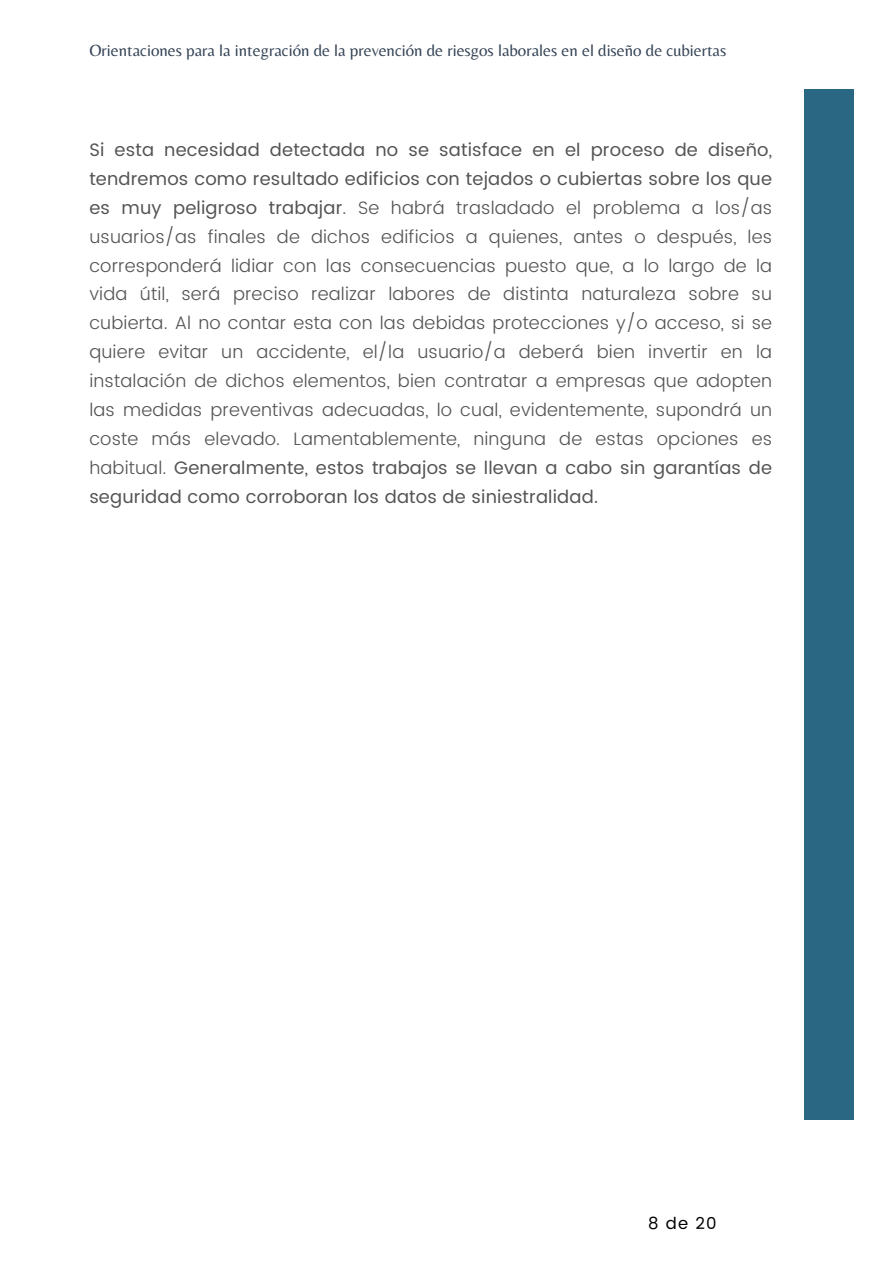
<style>
.page{position:relative;width:893px;height:1264px;background:#fff}
.page>*{position:absolute;margin:0;border:0;box-sizing:border-box;transform-origin:0 0}
.t1{font:300 18px/29px "Poppins";letter-spacing:.01em;color:#545454;text-align:justify}
.t2{font:16.8px "Belleza";color:#344355}
.t3{font:16.5px "Poppins";color:#000}
.s1{font-weight:400}
</style>
<div class="page">
<div style="left:804px;top:89px;width:49px;height:1031px;background:#2a6783"></div>
<p class="t2" style="left:89px;top:40px;width:638px">Orientaciones para la integración de la prevención de riesgos laborales en el diseño de cubiertas</p>
<p class="t1" style="left:89px;top:135px;width:684px"><span class="s1">Si esta necesidad detectada no se satisface en el proceso de diseño, tendremos como resultado edificios con tejados o cubiertas sobre los que es muy peligroso trabajar</span>. Se habrá trasladado el problema a los/as usuarios/as finales de dichos edificios a quienes, antes o después, les corresponderá lidiar con las consecuencias puesto que, a lo largo de la vida útil, será preciso realizar labores de distinta naturaleza sobre su cubierta. Al no contar esta con las debidas protecciones y/o acceso, si se quiere evitar un accidente, el/la usuario/a deberá bien invertir en la instalación de dichos elementos, bien contratar a empresas que adopten las medidas preventivas adecuadas, lo cual, evidentemente, supondrá un coste más elevado. Lamentablemente, ninguna de estas opciones es habitual. <span class="s1">Generalmente, estos trabajos se llevan a cabo sin garantías de seguridad como corroboran los datos de siniestralidad.</span></p>
<p class="t3" style="left:648px;top:1213px;width:70px">8 de 20</p>
</div>
